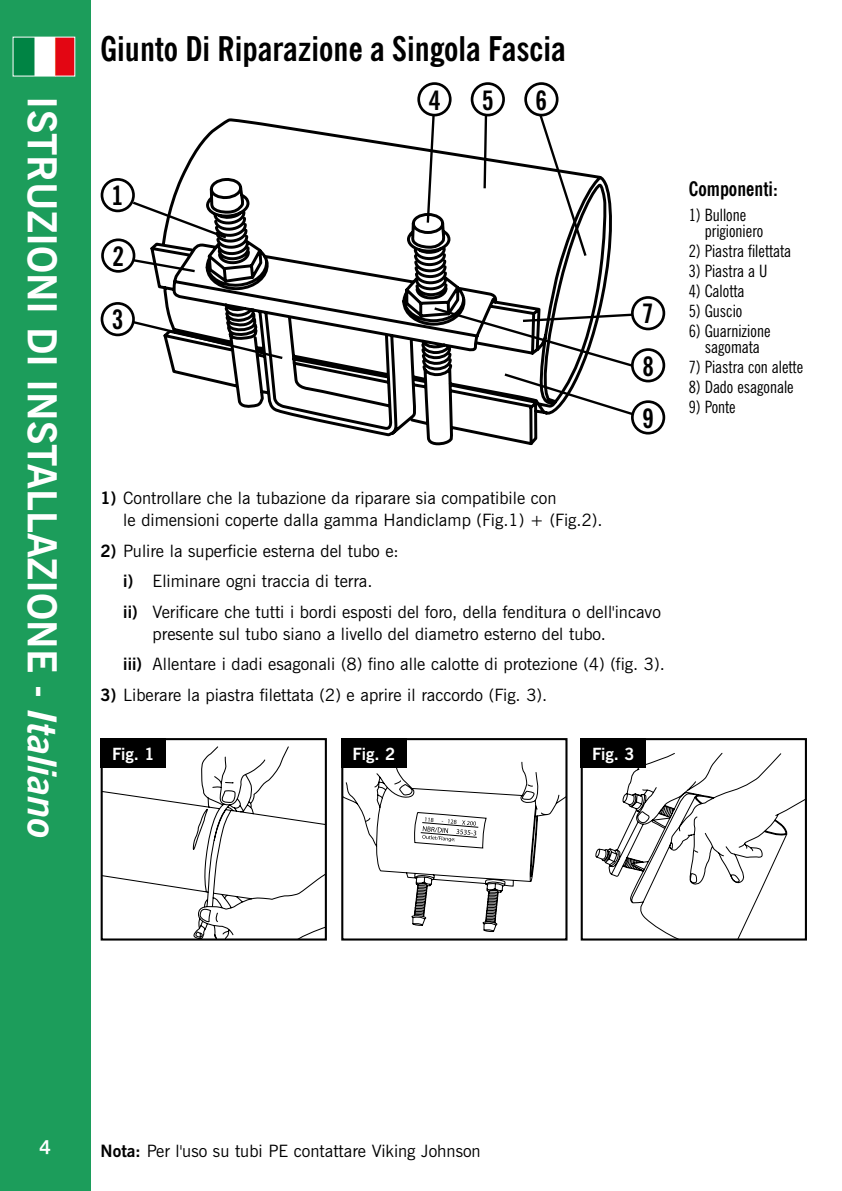
<style>
.page{position:relative;width:842px;height:1191px;background:#fff}
.page>*{position:absolute;margin:0;border:0;box-sizing:border-box;transform-origin:0 0}
.t1{font:700 40px "News Gothic BT";color:#fff}
.t2{font:700 condensed 34px "News Gothic BT";color:#000}
.t3{font:700 condensed 26.8px/52px "News Gothic BT";color:#000;text-align:justify}
.t4{font:700 condensed 20px "News Gothic BT";color:#000}
.t5{font:700 19px "News Gothic BT";color:#fff}
.t6{font:17px/30.4px "News Gothic BT";color:#000}
.t7{font:condensed 17px/16px "News Gothic BT";color:#000}
.t8{font:700 16.8px "News Gothic BT";letter-spacing:-.01em;color:#fff}
.s1{font-style:italic}
.s2{font-weight:700}
</style>
<div class="page">
<svg style="left:150px;top:118px;width:462px;height:327px"></svg>
<svg style="left:130px;top:200px;width:99px;height:40px"></svg>
<svg style="left:432px;top:305px;width:206px;height:113px"></svg>
<svg style="left:130px;top:319px;width:155px;height:42px"></svg>
<svg style="left:131px;top:257px;width:66px;height:17px"></svg>
<svg style="left:425px;top:114px;width:11px;height:111px"></svg>
<svg style="left:482px;top:115px;width:6px;height:76px"></svg>
<svg style="left:537px;top:112px;width:51px;height:146px"></svg>
<div style="left:102px;top:179px;width:31px;height:32px;background:#fff;border-radius:50%"></div>
<div style="left:101px;top:178px;width:34px;height:34px;border:3px solid #000;border-radius:50%"></div>
<div style="left:101px;top:238px;width:34px;height:35px;border:3px solid #000;border-radius:50%"></div>
<div style="left:102px;top:303px;width:31px;height:32px;background:#fff;border-radius:50%"></div>
<div style="left:101px;top:302px;width:34px;height:34px;border:3px solid #000;border-radius:50%"></div>
<div style="left:417px;top:82px;width:35px;height:34px;border:3px solid #000;border-radius:50%"></div>
<div style="left:471px;top:82px;width:34px;height:34px;border:3px solid #000;border-radius:50%"></div>
<div style="left:524px;top:82px;width:34px;height:34px;border:3px solid #000;border-radius:50%"></div>
<div style="left:632px;top:297px;width:32px;height:32px;background:#fff;border-radius:50%"></div>
<div style="left:631px;top:296px;width:34px;height:34px;border:3px solid #000;border-radius:50%"></div>
<div style="left:632px;top:349px;width:32px;height:32px;background:#fff;border-radius:50%"></div>
<div style="left:631px;top:348px;width:34px;height:34px;border:3px solid #000;border-radius:50%"></div>
<div style="left:632px;top:402px;width:32px;height:31px;background:#fff;border-radius:50%"></div>
<div style="left:631px;top:400px;width:34px;height:34px;border:3px solid #000;border-radius:50%"></div>
<svg style="left:595px;top:753px;width:209px;height:184px"></svg>
<div style="left:581px;top:738px;width:226px;height:202px;border:2px solid #000"></div>
<svg style="left:104px;top:746px;width:220px;height:191px"></svg>
<div style="left:101px;top:738px;width:226px;height:202px;border:2px solid #000"></div>
<svg style="left:344px;top:761px;width:220px;height:171px"></svg>
<div style="left:341px;top:738px;width:226px;height:202px;border:2px solid #000"></div>
<div style="left:101px;top:738px;width:65px;height:30px;background:#000"></div>
<div style="left:341px;top:738px;width:66px;height:30px;background:#000"></div>
<div style="left:581px;top:738px;width:65px;height:30px;background:#000"></div>
<div style="left:0;top:0;width:91px;height:1191px;background:#1c9d5b"></div>
<svg style="left:15px;top:39px;width:58px;height:36px;background:#a08977"></svg>
<div style="left:13px;top:37px;width:62px;height:40px;border:1px solid #fff"></div>
<h1 class="t1" style="left:66px;top:96px;width:744px;rotate:90deg">ISTRUZIONI DI INSTALLAZIONE - <span class="s1">Italiano</span></h1>
<h2 class="t2" style="left:101px;top:28px;width:467px">Giunto Di Riparazione a Singola Fascia</h2>
<h3 class="t3" style="left:429px;top:74px;width:13px">4</h3>
<h3 class="t3" style="left:482px;top:74px;width:13px">5</h3>
<h3 class="t3" style="left:536px;top:74px;width:13px">6</h3>
<h3 class="t3" style="left:112px;top:169px;width:13px">1</h3>
<h3 class="t3" style="left:112px;top:230px;width:13px">2</h3>
<h3 class="t3" style="left:112px;top:293px;width:13px">3</h3>
<h3 class="t3" style="left:642px;top:287px;width:13px">7<br>8<br>9</h3>
<p class="t6" style="left:123px;top:487px;width:481px;line-height:22px;text-indent:-23px"><span class="s2">1)</span> Controllare che la tubazione da riparare sia compatibile con<br>le dimensioni coperte dalla gamma Handiclamp (Fig.1) + (Fig.2).</p>
<p class="t6" style="left:123px;top:535px;width:539px;text-indent:-23px"><span class="s2">2)</span> Pulire la superficie esterna del tubo e:<br><span class="s2">i)</span> Eliminare ogni traccia di terra.<br><span class="s2">ii)</span> Verificare che tutti i bordi esposti del foro, della fenditura o dell'incavo</p>
<p class="t6" style="left:123px;top:618px;width:543px;text-indent:29px">presente sul tubo siano a livello del diametro esterno del tubo.<br><span class="s2">iii)</span> Allentare i dadi esagonali (8) fino alle calotte di protezione (4) (fig. 3).</p>
<p class="t6" style="left:101px;top:679px;width:448px"><span class="s2">3)</span> Liberare la piastra filettata (2) e aprire il raccordo (Fig. 3).</p>
<p class="t8" style="left:112px;top:743px;width:44px">Fig. 1</p>
<p class="t8" style="left:353px;top:743px;width:44px">Fig. 2</p>
<p class="t8" style="left:592px;top:743px;width:44px">Fig. 3</p>
<p class="t4" style="left:689px;top:176px;width:90px">Componenti:</p>
<p class="t7" style="left:705px;top:207px;width:60px;text-indent:-16px">1) Bullone prigioniero</p>
<p class="t7" style="left:689px;top:243px;width:104px">2) Piastra filettata</p>
<p class="t7" style="left:689px;top:263px;width:80px">3) Piastra a U</p>
<p class="t7" style="left:689px;top:283px;width:57px">4) Calotta</p>
<p class="t7" style="left:689px;top:303px;width:55px">5) Guscio</p>
<p class="t7" style="left:689px;top:323px;width:83px;text-align:center">6) Guarnizione sagomata</p>
<p class="t7" style="left:689px;top:359px;width:116px">7) Piastra con alette</p>
<p class="t7" style="left:689px;top:379px;width:106px">8) Dado esagonale</p>
<p class="t7" style="left:689px;top:399px;width:48px">9) Ponte</p>
<p class="t5" style="left:40px;top:1135px;width:13px">4</p>
<p class="t6" style="left:101px;top:1135px;width:382px"><span class="s2">Nota:</span> Per l'uso su tubi PE contattare Viking Johnson</p>
</div>
